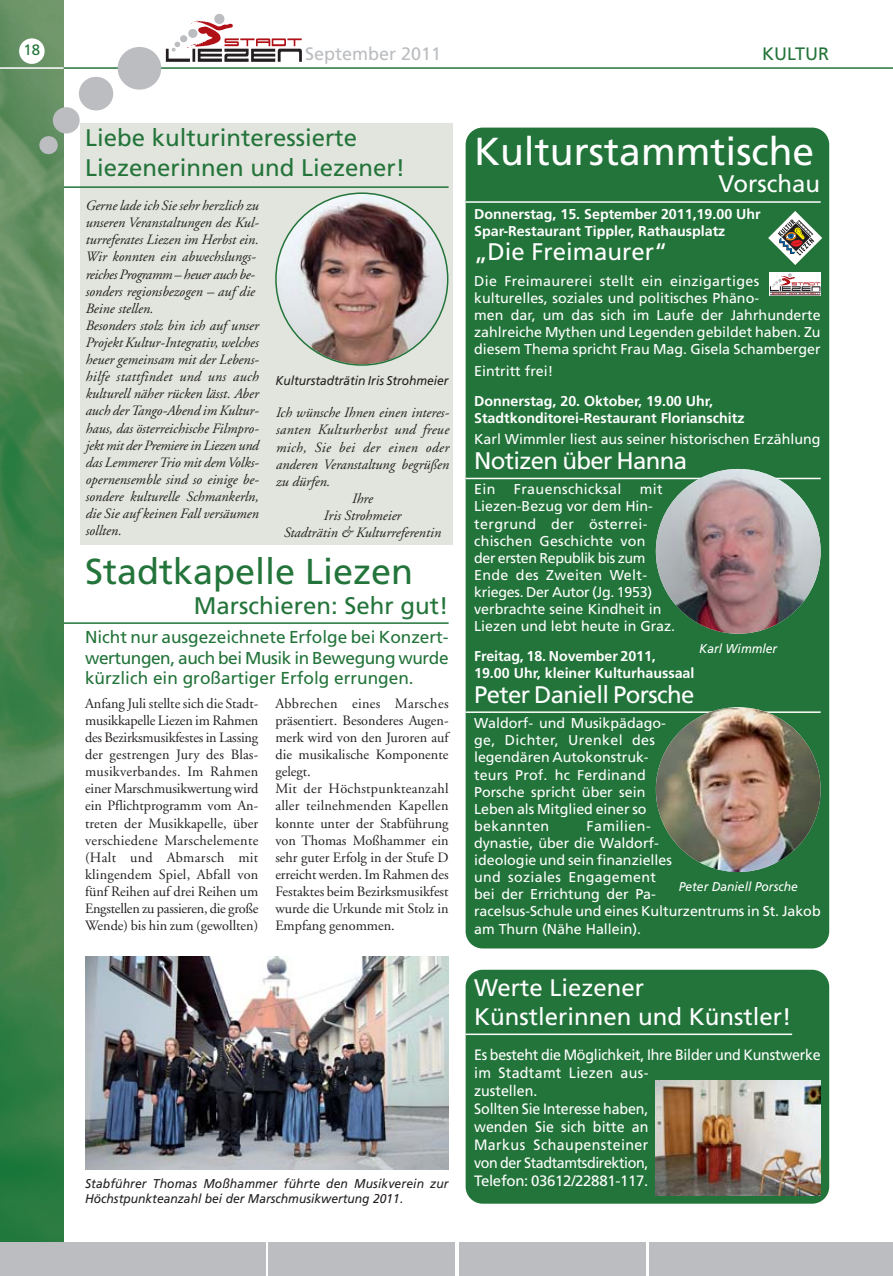
<style>
.page{position:relative;width:893px;height:1276px;background:#fff}
.page>*{position:absolute;margin:0;border:0;box-sizing:border-box;transform-origin:0 0}
.t1{font:39px "Frutiger";color:#fff}
.t2{font:36px "Frutiger";color:#23743a}
.t3{font:24px/30px "Frutiger";color:#23743a}
.t4{font:24px/28.8px "Frutiger";color:#fff}
.t5{font:24px "Frutiger";letter-spacing:-.025em;color:#fff}
.t6{font:18px "Frutiger";color:#bbbdc0}
.t7{font:18px "Frutiger";color:#23743a}
.t8{font:17.25px/20.7px "Frutiger";color:#23743a;text-align:justify}
.t9{font:15px/18px "Frutiger";letter-spacing:-.01em;color:#fff;scale:.95 1}
.t10{font:15px "Frutiger";color:#23743a}
.t11{font:14.25px/17.1px "Frutiger";color:#fff}
.t12{font:14.25px/17.1px "Adobe Garamond";color:#231f20;text-align:justify}
.t13{font:italic 14.25px/17.1px "Adobe Garamond";color:#231f20}
.t14{font:700 14.25px/17.1px "Frutiger";color:#fff}
.t15{font:italic 14.25px "Adobe Garamond";letter-spacing:.025em;color:#231f20}
.t16{font:14.25px "Frutiger";letter-spacing:.03em;color:#fff}
.t17{font:italic 12.75px/15.3px "Frutiger";color:#231f20;scale:.95 1}
.t18{font:italic 12.75px "Frutiger";color:#fff;scale:.95 1}
</style>
<div class="page">
<img style="left:0;top:0;width:64px;height:1242px">
<div style="left:649px;top:1242px;width:244px;height:33px;background:#bbbdc0"></div>
<div style="left:459px;top:1242px;width:187px;height:33px;background:#bbbdc0"></div>
<div style="left:269px;top:1242px;width:186px;height:33px;background:#bbbdc0"></div>
<div style="left:0;top:1242px;width:265px;height:33px;background:#bbbdc0"></div>
<hr style="left:0;top:67px;width:64px;height:2px;background:#fff">
<hr style="left:64px;top:67px;width:829px;height:2px;background:#23743a">
<div style="left:19px;top:38px;width:26px;height:26px;background:#fff;border-radius:50%"></div>
<svg style="left:38px;top:21px;width:264px;height:134px"></svg>
<div style="left:214px;top:14px;width:10px;height:10px;background:#bbbdc0;border-radius:50%"></div>
<div style="left:81px;top:123px;width:372px;height:421px;background:#e1e5dd"></div>
<hr style="left:64px;top:186px;width:385px;height:2px;background:#23743a">
<svg style="left:275px;top:192px;width:173px;height:174px"></svg>
<div style="left:466px;top:128px;width:363px;height:820px;background:#23743a;border-radius:17px"></div>
<hr style="left:466px;top:201px;width:355px;height:2px;background:#fff">
<div style="left:466px;top:969px;width:363px;height:234px;background:#23743a;border-radius:17px"></div>
<hr style="left:466px;top:1033px;width:326px;height:2px;background:#fff">
<img style="left:656px;top:1080px;width:165px;height:115px">
<svg style="left:768px;top:211px;width:54px;height:54px"></svg>
<svg style="left:770px;top:272px;width:51px;height:24px"></svg>
<hr style="left:770px;top:295px;width:50px;height:1px;background:#231f20">
<svg style="left:770px;top:273px;width:50px;height:21px"></svg>
<img style="left:85px;top:957px;width:364px;height:212px">
<hr style="left:64px;top:622px;width:385px;height:2px;background:#23743a">
<hr style="left:466px;top:478px;width:355px;height:1px;background:#fff">
<img style="left:656px;top:469px;width:165px;height:165px;border-radius:50%">
<hr style="left:466px;top:711px;width:355px;height:2px;background:#fff">
<img style="left:656px;top:708px;width:165px;height:164px;border-radius:50%">
<p class="t10" style="left:24px;top:44px;width:18px">18</p>
<p class="t6" style="left:305px;top:47px;width:138px">September 2011</p>
<p class="t7" style="left:762px;top:47px;width:69px">KULTUR</p>
<h3 class="t3" style="left:85px;top:124px;width:322px">Liebe kulturinteressierte<br>Liezenerinnen und Liezener!</h3>
<p class="t13" style="left:85px;top:198px;width:175px">Gerne lade ich Sie sehr herzlich zu unseren Veranstaltungen des Kul - turreferates Liezen im Herbst ein.<br>Wir konnten ein abwechslungs&shy;reiches Programm – heuer auch be&shy;sonders regionsbezogen – auf die<br>Beine stellen.<br>Besonders stolz bin ich auf unser<br>Projekt Kultur-Integrativ, welches heuer gemeinsam mit der Lebens&shy;hilfe stattfindet und uns auch kulturell näher rücken lässt. Aber auch der Tango-Abend im Kultur&shy;haus, das österreichische Filmpro&shy;jekt mit der Premiere in Liezen und das Lemmerer Trio mit dem Volks&shy;opernensemble sind so einige be&shy;sondere kulturelle Schmankerln, die Sie auf keinen Fall versäumen sollten.</p>
<p class="t17" style="left:275px;top:374px;width:184px">Kulturstadträtin Iris Strohmeier</p>
<p class="t13" style="left:275px;top:405px;width:175px">Ich wünsche Ihnen einen interes-</p>
<p class="t15" style="left:275px;top:424px;width:175px">santen Kulturherbst und freue</p>
<p class="t15" style="left:275px;top:441px;width:175px">mich, Sie bei der einen oder</p>
<p class="t13" style="left:275px;top:457px;width:175px">anderen Veranstaltung begrüßen</p>
<p class="t13" style="left:275px;top:474px;width:56px">zu dürfen.</p>
<p class="t13" style="left:352px;top:491px;width:22px">Ihre</p>
<p class="t13" style="left:323px;top:508px;width:79px">Iris Strohmeier</p>
<p class="t13" style="left:283px;top:525px;width:159px">Stadträtin &amp; Kulturreferentin</p>
<h2 class="t2" style="left:85px;top:557px;width:330px">Stadtkapelle Liezen</h2>
<h3 class="t3" style="left:194px;top:593px;width:256px">Marschieren: Sehr gut!</h3>
<p class="t8" style="left:85px;top:628px;width:365px">Nicht nur ausgezeichnete Erfolge bei Konzert&shy;wertungen, auch bei Musik in Bewegung wurde kürzlich ein großartiger Erfolg errungen.</p>
<p class="t12" style="left:85px;top:696px;width:175px">Anfang Juli stellte sich die Stadt&shy;musikkapelle Liezen im Rahmen des Bezirksmusikfestes in Lassing der gestrengen Jury des Blas&shy;musikverbandes. Im Rahmen einer Marschmusikwertung wird ein Pflichtprogramm vom An&shy;treten der Musikkapelle, über verschiedene Marschelemente (Halt und Abmarsch mit klingendem Spiel, Abfall von fünf Reihen auf drei Reihen um Engstellen zu passieren, die große Wende) bis hin zum (gewollten)</p>
<p class="t12" style="left:275px;top:696px;width:175px;text-align:left">Abbrechen eines Marsches präsentiert. Besonderes Augen&shy;merk wird von den Juroren auf die musikalische Komponente gelegt.<br>Mit der Höchstpunkteanzahl aller teilnehmenden Kapellen konnte unter der Stabführung von Thomas Moßhammer ein sehr guter Erfolg in der Stufe D erreicht werden. Im Rahmen des<br>Festaktes beim Bezirksmusikfest wurde die Urkunde mit Stolz in<br>Empfang genommen.</p>
<p class="t17" style="left:85px;top:1176px;width:384px">Stabführer Thomas Moßhammer führte den Musikverein zur<br>Höchstpunkteanzahl bei der Marschmusikwertung 2011.</p>
<h1 class="t1" style="left:474px;top:136px;width:342px">Kulturstammtische</h1>
<h3 class="t4" style="left:718px;top:171px;width:103px">Vorschau</h3>
<p class="t14" style="left:474px;top:206px;width:288px">Donnerstag, 15. September 2011,19.00 Uhr<br>Spar-Restaurant Tippler, Rathausplatz</p>
<h3 class="t4" style="left:474px;top:239px;width:195px">„Die Freimaurer“</h3>
<p class="t11" style="left:474px;top:274px;width:348px">Die Freimaurerei stellt ein einzigartiges kulturelles, soziales und politisches Phäno -<br>men dar, um das sich im Laufe der Jahrhunderte zahlreiche Mythen und Legenden gebildet haben. Zu diesem Thema spricht Frau Mag. Gisela Schamberger</p>
<p class="t11" style="left:474px;top:363px;width:81px">Eintritt frei!</p>
<p class="t14" style="left:474px;top:393px;width:272px">Donnerstag, 20. Oktober, 19.00 Uhr,<br>Stadtkonditorei-Restaurant Florianschitz</p>
<p class="t11" style="left:474px;top:432px;width:348px">Karl Wimmler liest aus seiner historischen Erzählung</p>
<h3 class="t5" style="left:474px;top:450px;width:215px">Notizen über Hanna</h3>
<p class="t11" style="left:474px;top:482px;width:23px">Ein</p>
<p class="t16" style="left:514px;top:483px;width:109px">Frauenschicksal</p>
<p class="t11" style="left:474px;top:482px;width:203px;text-indent:166px">mit<br>Liezen-Bezug vor dem Hin&shy;tergrund der österrei&shy;chischen Geschichte von<br>der ersten Republik bis zum<br>Ende des Zweiten Welt&shy;krieges. Der Autor (Jg. 1953) verbrachte seine Kindheit in<br>Liezen und lebt heute in Graz.</p>
<p class="t14" style="left:474px;top:648px;width:222px">Freitag, 18. November 2011,<br>19.00 Uhr, kleiner Kulturhaussaal</p>
<h3 class="t5" style="left:474px;top:684px;width:222px">Peter Daniell Porsche</h3>
<p class="t11" style="left:474px;top:716px;width:193px">Waldorf- und Musikpädago - ge, Dichter, Urenkel des legendären Autokonstruk - teurs Prof. hc Ferdinand<br>Porsche spricht über sein<br>Leben als Mitglied einer so bekannten</p>
<p class="t18" style="left:699px;top:643px;width:84px">Karl Wimmler</p>
<p class="t11" style="left:474px;top:818px;width:348px;text-indent:112px">Familien-<br>dynastie, über die Waldorf-<br>ideologie und sein finanzielles<br>und soziales Engagement<br>bei der Errichtung der Pa-<br>racelsus-Schule und eines Kulturzentrums in St. Jakob am Thurn (Nähe Hallein).</p>
<p class="t18" style="left:679px;top:881px;width:127px">Peter Daniell Porsche</p>
<h3 class="t4" style="left:474px;top:975px;width:319px">Werte Liezener<br>Künstlerinnen und Künstler!</h3>
<p class="t9" style="left:474px;top:1047px;width:366px">Es besteht die Möglichkeit, Ihre Bilder und Kunstwerke im Stadtamt Liezen aus-<br>zustellen.<br>Sollten Sie Interesse haben,<br>wenden Sie sich bitte an<br>Markus Schaupensteiner<br>von der Stadtamtsdirektion,<br>Telefon: 03612/22881-117.</p>
</div>
